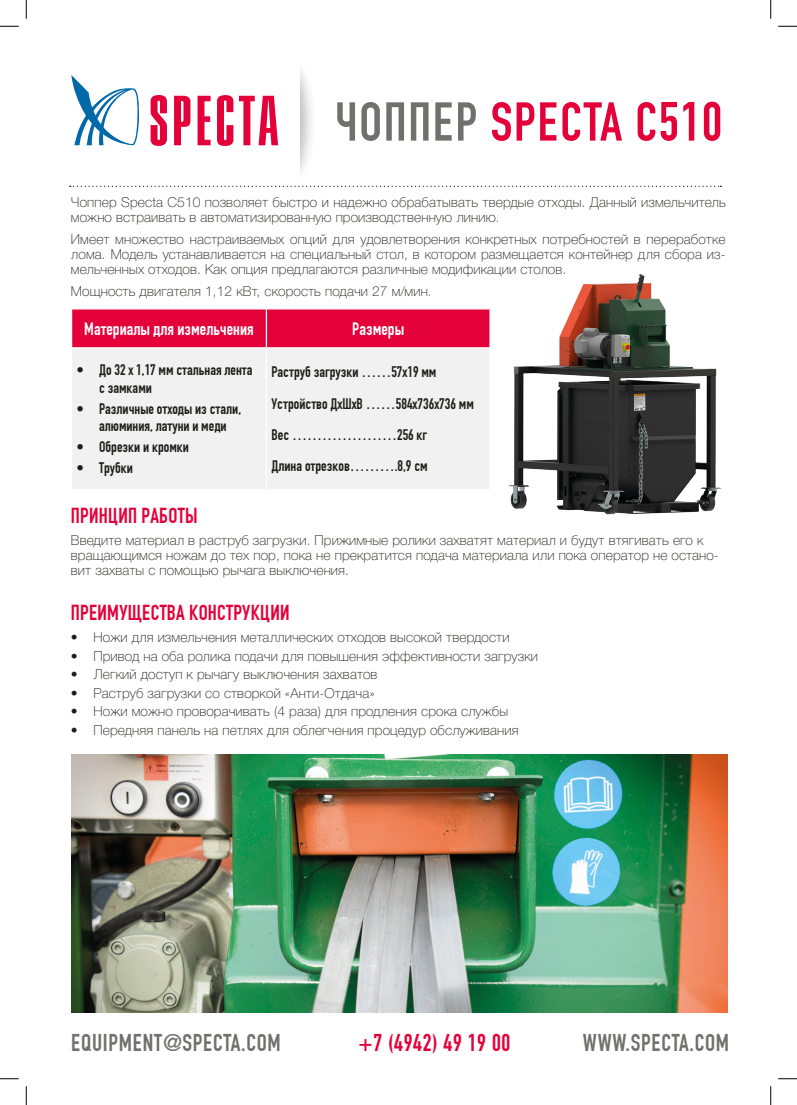
<style>
.page{position:relative;width:797px;height:1105px;background:#fff}
.page>*{position:absolute;margin:0;border:0;box-sizing:border-box;transform-origin:0 0}
.t1{font:53.75px "NK767";letter-spacing:.03em;color:#e4013a}
.t2{font:23.75px "NK767";letter-spacing:.03em;color:#70706f}
.t3{font:23.75px "NK767";letter-spacing:.03em;color:#e4013a}
.t4{font:21.25px "NK767";letter-spacing:.01em;color:#e4013a}
.t5{font:17.5px "NK767";color:#fff}
.t6{font:15px/17.5px "NK767";color:#1d1d1b}
.t7{font:100 13.75px/15px "Helvetica Neue Cyr";letter-spacing:.01em;color:#1d1d1b}
.s1{color:#70706f}
</style>
<div class="page">
<div style="left:72px;top:309px;width:417px;height:38px;background:#e4013a"></div>
<div style="left:72px;top:349px;width:417px;height:140px;background:#f1f1f1"></div>
<hr style="left:266px;top:309px;width:1px;height:38px;background:#fff">
<hr style="left:266px;top:348px;width:1px;height:141px;background:#fff">
<div style="left:256px;top:54px;width:61px;height:134px;background:#1d1d1b;opacity:.3"></div>
<div style="left:249px;top:56px;width:50px;height:130px;background:#fff"></div>
<svg style="left:174px;top:96px;width:16px;height:49px"></svg>
<svg style="left:197px;top:96px;width:13px;height:49px"></svg>
<svg style="left:217px;top:95px;width:16px;height:51px"></svg>
<svg style="left:239px;top:96px;width:39px;height:49px"></svg>
<svg style="left:151px;top:95px;width:16px;height:51px"></svg>
<svg style="left:71px;top:75px;width:68px;height:70px"></svg>
<svg style="left:70px;top:186px;width:651px;height:1px"></svg>
<img style="left:71px;top:754px;width:657px;height:259px">
<img style="left:508px;top:274px;width:214px;height:241px">
<svg style="left:583px;top:421px;width:27px;height:11px"></svg>
<svg style="left:0;top:25px;width:19px;height:2px"></svg>
<svg style="left:778px;top:25px;width:19px;height:2px"></svg>
<svg style="left:0;top:1078px;width:19px;height:1px"></svg>
<svg style="left:778px;top:1078px;width:19px;height:1px"></svg>
<svg style="left:25px;top:0;width:2px;height:19px"></svg>
<svg style="left:25px;top:1086px;width:2px;height:19px"></svg>
<svg style="left:770px;top:0;width:1px;height:19px"></svg>
<svg style="left:770px;top:1086px;width:1px;height:19px"></svg>
<p class="t1" style="left:335px;top:90px;width:389px"><span class="s1">ЧОППЕР</span> SPECTA C510</p>
<p class="t7" style="left:71px;top:195px;width:656px">Чоппер Specta C510 позволяет быстро и надежно обрабатывать твердые отходы. Данный измельчитель можно встраивать в автоматизированную производственную линию.</p>
<p class="t7" style="left:71px;top:232px;width:656px;text-align:justify">Имеет множество настраиваемых опций для удовлетворения конкретных потребностей в переработке лома. Модель устанавливается на специальный стол, в котором размещается контейнер для сбора из&shy;мельченных отходов. Как опция предлагаются различные модификации столов.</p>
<p class="t7" style="left:71px;top:284px;width:362px">Мощность двигателя 1,12 кВт, скорость подачи 27 м/мин.</p>
<p class="t5" style="left:84px;top:318px;width:171px">Материалы для измельчения</p>
<p class="t5" style="left:352px;top:318px;width:53px">Размеры</p>
<p class="t6" style="left:99px;top:361px;width:155px;text-indent:-22px">• До 32 x 1,17 мм стальная лента с замками</p>
<p class="t6" style="left:77px;top:400px;width:166px;text-align:center">• Различные отходы из стали, алюминия, латуни и меди</p>
<p class="t6" style="left:77px;top:438px;width:114px">• Обрезки и кромки</p>
<p class="t6" style="left:77px;top:459px;width:58px">• Трубки</p>
<p class="t6" style="left:271px;top:363px;width:166px">Раструб загрузки ……57х19 мм</p>
<p class="t6" style="left:271px;top:395px;width:204px">Устройство ДхШхВ ……584х736х736 мм</p>
<p class="t6" style="left:271px;top:426px;width:157px">Вес …………………256 кг</p>
<p class="t6" style="left:271px;top:457px;width:158px">Длина отрезков……….8,9 см</p>
<p class="t4" style="left:71px;top:503px;width:128px">ПРИНЦИП РАБОТЫ</p>
<p class="t7" style="left:71px;top:533px;width:649px">Введите материал в раструб загрузки. Прижимные ролики захватят материал и будут втягивать его к вращающимся ножам до тех пор, пока не прекратится подача материала или пока оператор не остано&shy;вит захваты с помощью рычага выключения.</p>
<p class="t4" style="left:71px;top:600px;width:220px">ПРЕИМУЩЕСТВА КОНСТРУКЦИИ</p>
<p class="t7" style="left:71px;top:630px;width:440px">• Ножи для измельчения металлических отходов высокой твердости</p>
<p class="t7" style="left:71px;top:648px;width:468px">• Привод на оба ролика подачи для повышения эффективности загрузки</p>
<p class="t7" style="left:71px;top:667px;width:308px">• Легкий доступ к рычагу выключения захватов</p>
<p class="t7" style="left:71px;top:685px;width:305px">• Раструб загрузки со створкой «Анти-Отдача»</p>
<p class="t7" style="left:71px;top:704px;width:438px">• Ножи можно проворачивать (4 раза) для продления срока службы</p>
<p class="t7" style="left:71px;top:723px;width:449px">• Передняя панель на петлях для облегчения процедур обслуживания</p>
<p class="t2" style="left:71px;top:1028px;width:211px">EQUIPMENT@SPECTA.COM</p>
<p class="t3" style="left:358px;top:1028px;width:153px">+7 (4942) 49 19 00</p>
<p class="t2" style="left:583px;top:1028px;width:148px">WWW.SPECTA.COM</p>
</div>
